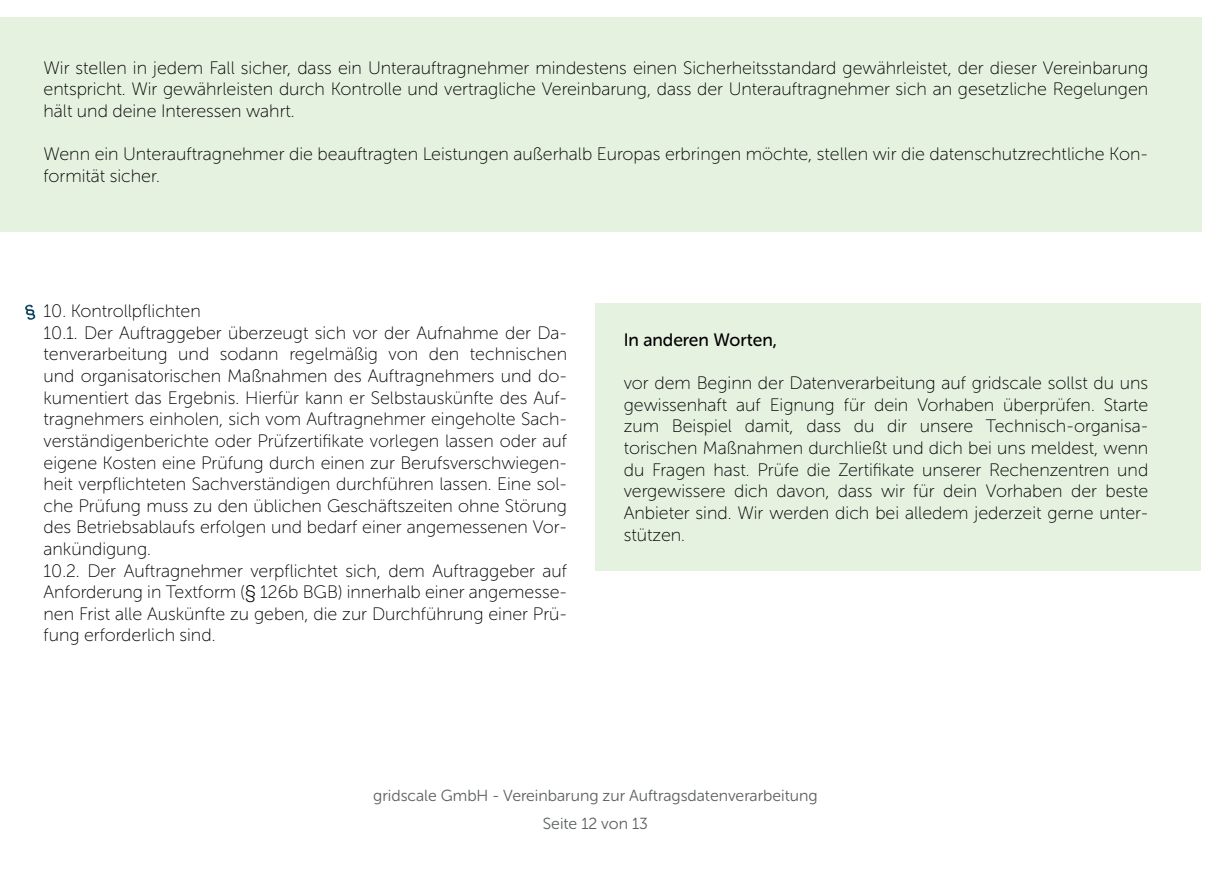
<style>
.page{position:relative;width:1208px;height:874px;background:#fff}
.page>*{position:absolute;margin:0;border:0;box-sizing:border-box;transform-origin:0 0}
.t1{font:18px/21.6px "Museo Sans Rounded 100";color:#000001;text-align:justify}
.t2{font:18px/21.6px "Museo Sans Rounded 100";color:#030003}
.t3{font:18px "Museo Sans Rounded 500";color:#030003}
.t4{font:16px "Museo Sans Rounded 300";color:#5d6162}
.s1{font-family:"Roboto";font-weight:300}
</style>
<div class="page">
<div style="left:595px;top:303px;width:606px;height:267px;background:#e6f2e0"></div>
<div style="left:0;top:17px;width:1201px;height:214px;background:#e6f2e0"></div>
<svg style="left:25px;top:304px;width:10px;height:16px"></svg>
<p class="t1" style="left:44px;top:57px;width:1106px">Wir stellen in jedem Fall sicher, dass ein Unterauftragnehmer mindestens einen Sicherheitsstandard gewährleistet, der dieser Vereinbarung entspricht. Wir gewährleisten durch Kontrolle und vertragliche Vereinbarung, dass der Unterauftragnehmer sich an gesetzliche Regelungen hält und deine Interessen wahrt.</p>
<p class="t1" style="left:44px;top:143px;width:1106px">Wenn ein Unterauftragnehmer die beauftragten Leistungen außerhalb Europas erbringen möchte, stellen wir die datenschutzrechtliche Kon&shy;formität sicher.</p>
<p class="t2" style="left:44px;top:300px;width:525px">10. Kontrollpflichten<br>10.1. Der Auftraggeber überzeugt sich vor der Aufnahme der Da&shy;tenverarbeitung und sodann regelmäßig von den technischen und organisatorischen Maßnahmen des Auftragnehmers und do&shy;kumentiert das Ergebnis. Hierfür kann er Selbstauskünfte des Auf&shy;tragnehmers einholen, sich vom Auftragnehmer eingeholte Sach&shy;verständigenberichte oder Prüfzertifikate vorlegen lassen oder auf eigene Kosten eine Prüfung durch einen zur Berufsverschwiegen&shy;heit verpflichteten Sachverständigen durchführen lassen. Eine sol&shy;che Prüfung muss zu den üblichen Geschäftszeiten ohne Störung des Betriebsablaufs erfolgen und bedarf einer angemessenen Vor&shy;ankündigung.<br>10.2. Der Auftragnehmer verpflichtet sich, dem Auftraggeber auf Anforderung in Textform (<span class="s1">§</span> 126b BGB) innerhalb einer angemesse&shy;nen Frist alle Auskünfte zu geben, die zur Durchführung einer Prü&shy;fung erforderlich sind.</p>
<p class="t3" style="left:624px;top:330px;width:155px">In anderen Worten,</p>
<p class="t1" style="left:624px;top:372px;width:526px">vor dem Beginn der Datenverarbeitung auf gridscale sollst du uns gewissenhaft auf Eignung für dein Vorhaben überprüfen. Starte zum Beispiel damit, dass du dir unsere Technisch-organisa&shy;torischen Maßnahmen durchließt und dich bei uns meldest, wenn du Fragen hast. Prüfe die Zertifikate unserer Rechenzentren und vergewissere dich davon, dass wir für dein Vorhaben der beste Anbieter sind. Wir werden dich bei alledem jederzeit gerne unter&shy;stützen.</p>
<p class="t4" style="left:373px;top:786px;width:446px">gridscale GmbH - Vereinbarung zur Auftragsdatenverarbeitung</p>
<p class="t4" style="left:543px;top:813px;width:107px">Seite 12 von 13</p>
</div>
